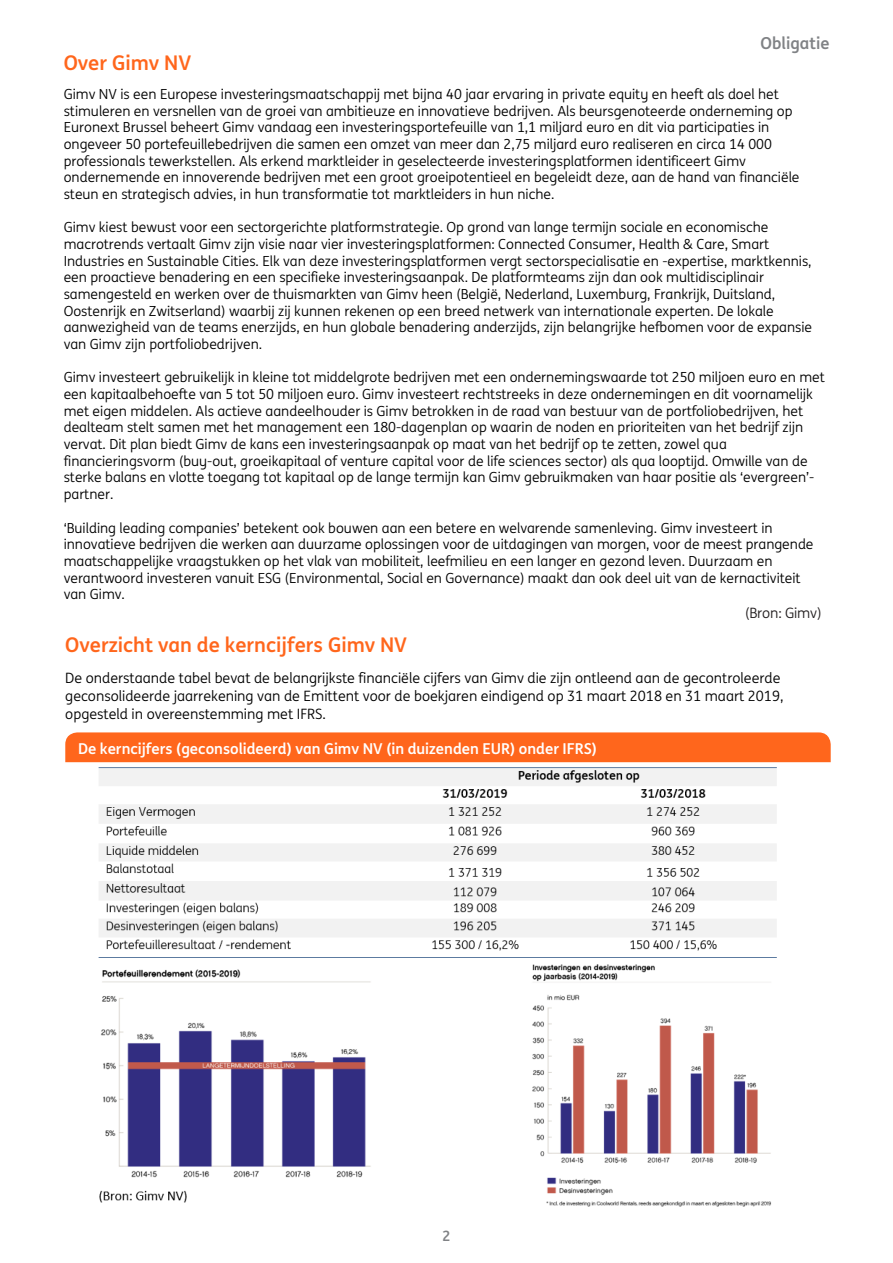
<style>
.page{position:relative;width:893px;height:1263px;background:#fff}
.page>*{position:absolute;margin:0;border:0;box-sizing:border-box;transform-origin:0 0}
.t1{font:700 20.25px "ING Me";color:#ff661c}
.t2{font:700 16.5px "ING Me";color:#808285}
.t3{font:700 15px "ING Me";color:#fff}
.t4{font:14.25px/18px "ING Me";color:#000}
.Body{font:14.25px "ING Me";letter-spacing:-.01em;color:#231f20}
.t5{font:700 14.25px "ING Me";color:#808285}
.t6{font:13.95px/16.6px "ING Me";color:#000}
</style>
<div class="page">
<div style="left:65px;top:732px;width:766px;height:30px;background:#ff661c"></div>
<img style="left:98px;top:767px;width:679px;height:440px">
<p class="t1" style="left:64px;top:47px;width:129px">Over Gimv NV</p>
<p class="t2" style="left:760px;top:29px;width:71px">Obligatie</p>
<p class="t6" style="left:64px;top:85px;width:737px">Gimv NV is een Europese investeringsmaatschappij met bijna 40 jaar ervaring in private equity en heeft als doel het stimuleren en versnellen van de groei van ambitieuze en innovatieve bedrijven. Als beursgenoteerde onderneming op Euronext Brussel beheert Gimv vandaag een investeringsportefeuille van 1,1 miljard euro en dit via participaties in ongeveer 50 portefeuillebedrijven die samen een omzet van meer dan 2,75 miljard euro realiseren en circa 14 000 professionals tewerkstellen. Als erkend marktleider in geselecteerde investeringsplatformen identificeert Gimv ondernemende en innoverende bedrijven met een groot groeipotentieel en begeleidt deze, aan de hand van financiële steun en strategisch advies, in hun transformatie tot marktleiders in hun niche.</p>
<p class="t6" style="left:64px;top:218px;width:750px">Gimv kiest bewust voor een sectorgerichte platformstrategie. Op grond van lange termijn sociale en economische macrotrends vertaalt Gimv zijn visie naar vier investeringsplatformen: Connected Consumer, Health &amp; Care, Smart Industries en Sustainable Cities. Elk van deze investeringsplatformen vergt sectorspecialisatie en -expertise, marktkennis, een proactieve benadering en een specifieke investeringsaanpak. De platformteams zijn dan ook multidisciplinair samengesteld en werken over de thuismarkten van Gimv heen (België, Nederland, Luxemburg, Frankrijk, Duitsland, Oostenrijk en Zwitserland) waarbij zij kunnen rekenen op een breed netwerk van internationale experten. De lokale aanwezigheid van de teams enerzijds, en hun globale benadering anderzijds, zijn belangrijke hefbomen voor de expansie van Gimv zijn portfoliobedrijven.</p>
<p class="t6" style="left:64px;top:368px;width:763px">Gimv investeert gebruikelijk in kleine tot middelgrote bedrijven met een ondernemingswaarde tot 250 miljoen euro en met een kapitaalbehoefte van 5 tot 50 miljoen euro. Gimv investeert rechtstreeks in deze ondernemingen en dit voornamelijk met eigen middelen. Als actieve aandeelhouder is Gimv betrokken in de raad van bestuur van de portfoliobedrijven, het dealteam stelt samen met het management een 180-dagenplan op waarin de noden en prioriteiten van het bedrijf zijn vervat. Dit plan biedt Gimv de kans een investeringsaanpak op maat van het bedrijf op te zetten, zowel qua financieringsvorm (buy-out, groeikapitaal of venture capital voor de life sciences sector) als qua looptijd. Omwille van de sterke balans en vlotte toegang tot kapitaal op de lange termijn kan Gimv gebruikmaken van haar positie als ‘evergreen’- partner.</p>
<p class="t6" style="left:64px;top:519px;width:751px">‘Building leading companies’ betekent ook bouwen aan een betere en welvarende samenleving. Gimv investeert in innovatieve bedrijven die werken aan duurzame oplossingen voor de uitdagingen van morgen, voor de meest prangende maatschappelijke vraagstukken op het vlak van mobiliteit, leefmilieu en een langer en gezond leven. Duurzaam en verantwoord investeren vanuit ESG (Environmental, Social en Governance) maakt dan ook deel uit van de kernactiviteit van Gimv.</p>
<p class="Body" style="left:745px;top:603px;width:78px">(Bron: Gimv)</p>
<h1 class="t1" style="left:65px;top:628px;width:343px">Overzicht van de kerncijfers Gimv NV</h1>
<p class="t4" style="left:65px;top:669px;width:720px">De onderstaande tabel bevat de belangrijkste financiële cijfers van Gimv die zijn ontleend aan de gecontroleerde geconsolideerde jaarrekening van de Emittent voor de boekjaren eindigend op 31 maart 2018 en 31 maart 2019, opgesteld in overeenstemming met IFRS.</p>
<p class="t3" style="left:78px;top:736px;width:520px">De kerncijfers (geconsolideerd) van Gimv NV (in duizenden EUR) onder IFRS)</p>
<p class="t5" style="left:442px;top:1224px;width:10px">2</p>
</div>
